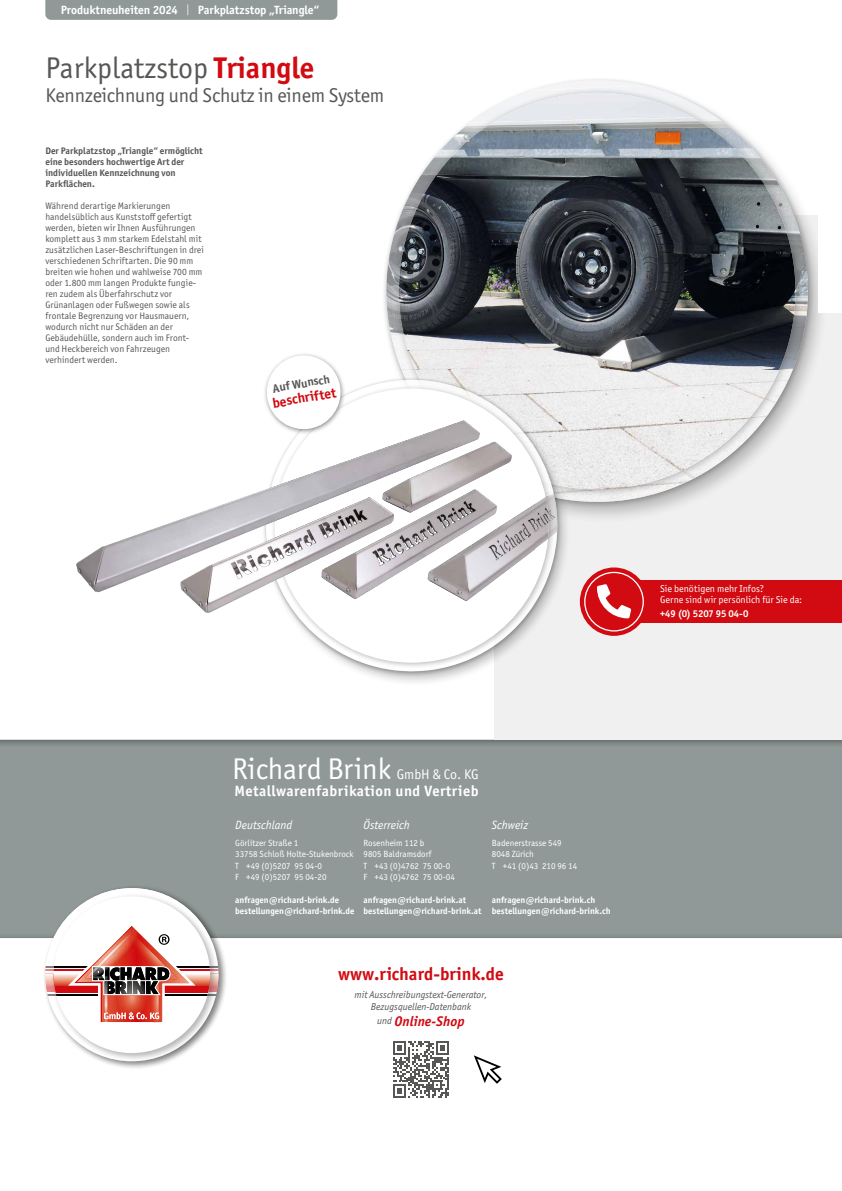
<style>
.page{position:relative;width:842px;height:1191px;background:#fff}
.page>*{position:absolute;margin:0;border:0;box-sizing:border-box;transform-origin:0 0}
.t1{font:30px "Officina Sans ITC Pro";letter-spacing:-.005em;color:#fff}
.t2{font:30px "Officina Sans ITC Pro";color:#575756}
.t3{font:20px "Officina Sans ITC Pro";letter-spacing:-.01em;color:#575756}
.t4{font:700 18px "Officina Sans ITC Pro";color:#d20a11}
.t5{font:700 15px "Officina Sans ITC Pro";letter-spacing:.03em;color:#fff}
.t6{font:italic 700 14px "Officina Sans ITC Pro";color:#d20a11}
.t7{font:700 14px "Officina Sans ITC Pro";color:#d20a11}
.t8{font:700 12px "Officina Sans ITC Pro";letter-spacing:-.005em;color:#fff}
.t9{font:italic 12px "Officina Sans ITC Pro";color:#fff}
.t10{font:700 12px "Officina Sans ITC Pro";color:#575756}
.t11{font:italic 10px/12px "Officina Sans ITC Pro";color:#575756;text-align:center}
.t12{font:10px/11px "Officina Sans ITC Pro";color:#fff}
.t13{font:700 10px "Officina Sans ITC Pro";letter-spacing:-.02em;color:#fff}
.t14{font:9.5px/11px "Officina Sans ITC Pro";letter-spacing:.005em;color:#575756}
.t15{font:700 9.5px/11px "Officina Sans ITC Pro";color:#575756}
.t16{font:9px/11.4px "Officina Sans ITC Pro";color:#fff}
.t17{font:700 9px/11.3px "Officina Sans ITC Pro";color:#fff}
.s1{font-family:"Fira Sans";font-weight:300}
.s2{font-weight:700;color:#d20a11}
.s3{font-size:14px}
.s4{font-weight:400;font-size:10px;color:#575756}
</style>
<div class="page">
<div style="left:0;top:735px;width:842px;height:203px;background:#909997"></div>
<div style="left:494px;top:215px;width:348px;height:524px;background:#f0f0f0"></div>
<svg style="left:384px;top:79px;width:438px;height:437px"></svg>
<div style="left:393px;top:87px;width:411px;height:411px;background:#000;opacity:.25"></div>
<img style="left:399px;top:93px;width:396px;height:396px;border-radius:198px">
<div style="left:262px;top:377px;width:309px;height:310px;background:#000;opacity:.4"></div>
<svg style="left:262px;top:370px;width:305px;height:311px;fill:#f0f0f0"></svg>
<div style="left:271px;top:384px;width:284px;height:284px;background:#000;opacity:.25"></div>
<div style="left:275px;top:388px;width:274px;height:274px;background:#fff;border-radius:50%"></div>
<img style="left:534px;top:411px;width:15px;height:217px">
<img style="left:76px;top:411px;width:458px;height:217px">
<svg style="left:474px;top:1055px;width:28px;height:28px"></svg>
<div style="left:42px;top:885px;width:185px;height:185px;background:#000;opacity:.3"></div>
<img style="left:45px;top:973px;width:5px;height:13px">
<hr style="left:45px;top:966px;width:173px;height:1px;background:#000">
<hr style="left:45px;top:994px;width:173px;height:1px;background:#000">
<hr style="left:45px;top:969px;width:173px;height:1px;background:#d20a11">
<div style="left:50px;top:893px;width:169px;height:169px;background:#000;opacity:.3"></div>
<div style="left:53px;top:896px;width:157px;height:157px;background:#fff;border-radius:50%"></div>
<div style="left:53px;top:973px;width:157px;height:19px;background:#d20a11"></div>
<img style="left:53px;top:973px;width:157px;height:13px">
<hr style="left:53px;top:966px;width:157px;height:2px;background:#000">
<hr style="left:53px;top:994px;width:157px;height:1px;background:#000">
<hr style="left:53px;top:969px;width:157px;height:2px;background:#d20a11">
<svg style="left:55px;top:922px;width:141px;height:102px"></svg>
<div style="left:819px;top:0;width:23px;height:312px;background:#fff"></div>
<div style="left:263px;top:352px;width:83px;height:83px;background:#000;opacity:.44"></div>
<svg style="left:264px;top:352px;width:79px;height:80px"></svg>
<div style="left:615px;top:580px;width:227px;height:43px;background:#d20a11"></div>
<svg style="left:580px;top:567px;width:68px;height:69px;fill:#d20a11"></svg>
<div style="left:584px;top:572px;width:60px;height:59px;border:1px solid #fff;border-radius:50%"></div>
<svg style="left:597px;top:584px;width:34px;height:34px"></svg>
<svg style="left:393px;top:1041px;width:56px;height:57px"></svg>
<div style="left:45px;top:0;width:292px;height:20px;background:#909997"></div>
<p class="t8" style="left:61px;top:2px;width:260px">Produktneuheiten 2024 <span class="s1">|</span> Parkplatzstop „Triangle“</p>
<h1 class="t2" style="left:45px;top:51px;width:270px">Parkplatzstop <span class="s2">Triangle</span></h1>
<h2 class="t3" style="left:45px;top:84px;width:340px">Kennzeichnung und Schutz in einem System</h2>
<p class="t15" style="left:45px;top:145px;width:159px">Der Parkplatzstop „Triangle“ ermöglicht eine besonders hochwertige Art der individuellen Kennzeichnung von<br>Parkflächen.</p>
<p class="t14" style="left:45px;top:201px;width:160px">Während derartige Markierungen handelsüblich aus Kunststoff gefertigt werden, bieten wir Ihnen Ausführungen komplett aus 3 mm starkem Edelstahl mit zusätzlichen Laser-Beschriftungen in drei verschiedenen Schriftarten. Die 90 mm breiten wie hohen und wahlweise 700 mm oder 1.800 mm langen Produkte fungie&shy;ren zudem als Überfahrschutz vor Grünanlagen oder Fußwegen sowie als frontale Begrenzung vor Hausmauern, wodurch nicht nur Schäden an der Gebäudehülle, sondern auch im Front&shy;und Heckbereich von Fahrzeugen verhindert werden.</p>
<p class="t10" style="left:272px;top:381px;width:59px;rotate:-10deg">Auf Wunsch</p>
<h3 class="t7" style="left:271px;top:394px;width:66px;rotate:-10deg">beschriftet</h3>
<p class="t12" style="left:660px;top:583px;width:143px">Sie benötigen mehr Infos?<br>Gerne sind wir persönlich für Sie da:</p>
<p class="t13" style="left:660px;top:607px;width:90px">+49 (0) 5207 95 04-0</p>
<h1 class="t1" style="left:232px;top:751px;width:248px">Richard Brink <span class="s3">GmbH &amp; Co. KG</span></h1>
<h3 class="t5" style="left:234px;top:782px;width:246px">Metallwarenfabrikation und Vertrieb</h3>
<p class="t9" style="left:235px;top:818px;width:59px">Deutschland</p>
<p class="t16" style="left:235px;top:837px;width:120px">Görlitzer Straße 1<br>33758 Schloß Holte-Stukenbrock<br>T +49 (0)5207 95 04-0<br>F +49 (0)5207 95 04-20</p>
<p class="t17" style="left:235px;top:894px;width:121px">anfragen@richard-brink.de bestellungen@richard-brink.de</p>
<p class="t9" style="left:364px;top:818px;width:48px">Österreich</p>
<p class="t16" style="left:364px;top:837px;width:93px">Rosenheim 112 b<br>9805 Baldramsdorf<br>T +43 (0)4762 75 00-0<br>F +43 (0)4762 75 00-04</p>
<p class="t17" style="left:364px;top:894px;width:119px">anfragen@richard-brink.at bestellungen@richard-brink.at</p>
<p class="t9" style="left:492px;top:818px;width:38px">Schweiz</p>
<p class="t16" style="left:492px;top:837px;width:87px">Badenerstrasse 549<br>8048 Zürich<br>T +41 (0)43 210 96 14</p>
<p class="t17" style="left:492px;top:894px;width:120px">anfragen@richard-brink.ch bestellungen@richard-brink.ch</p>
<h3 class="t4" style="left:338px;top:963px;width:167px">www.richard-brink.de</h3>
<p class="t11" style="left:355px;top:989px;width:134px">mit Ausschreibungstext-Generator,<br>Bezugsquellen-Datenbank</p>
<h3 class="t6" style="left:377px;top:1012px;width:89px"><span class="s4">und</span> Online-Shop</h3>
</div>
